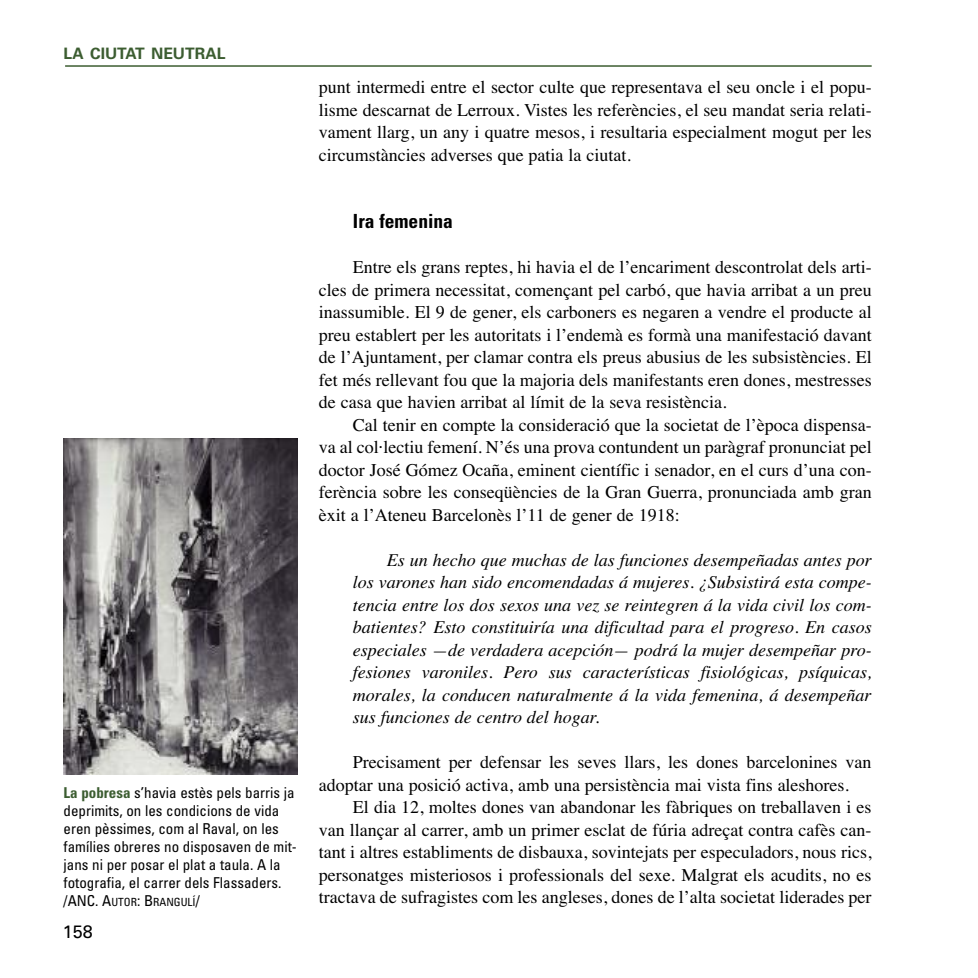
<style>
.page{position:relative;width:978px;height:978px;background:#fff}
.page>*{position:absolute;margin:0;border:0;box-sizing:border-box;transform-origin:0 0}
.t1{font:700 condensed 19.5px "Univers";color:#000}
.t2{font:18px/22.5px "Times";color:#000;text-align:justify}
.t3{font:italic 18px/22.5px "Times";color:#000;text-align:justify}
.t4{font:18px "Univers";color:#000}
.t5{font:700 15.75px "Univers";color:#3c5d31}
.t6{font:condensed 15px/18px "Univers";color:#000}
.t7{font:condensed 11.25px "Univers";color:#000}
.s1{font-weight:700;color:#3c5d31}
.s2{font-size:15px}
</style>
<div class="page">
<hr style="left:65px;top:65px;width:807px;height:2px;background:#3c5d31">
<img style="left:64px;top:438px;width:234px;height:336px">
<p class="t5" style="left:64px;top:47px;width:163px">LA CIUTAT NEUTRAL</p>
<p class="t6" style="left:64px;top:785px;width:235px"><span class="s1">La pobresa</span> s’havia estès pels barris ja deprimits, on les condicions de vida eren pèssimes, com al Raval, on les famílies obreres no disposaven de mit&shy;jans ni per posar el plat a taula. A la fotografia, el carrer dels Flassaders.</p>
<p class="t7" style="left:64px;top:898px;width:138px"><span class="s2">/ANC. A</span>UTOR<span class="s2">: B</span>RANGULÍ<span class="s2">/</span></p>
<p class="t4" style="left:63px;top:925px;width:32px">158</p>
<p class="t2" style="left:319px;top:76px;width:554px">punt intermedi entre el sector culte que representava el seu oncle i el popu&shy;lisme descarnat de Lerroux. Vistes les referències, el seu mandat seria relati&shy;vament llarg, un any i quatre mesos, i resultaria especialment mogut per les circumstàncies adverses que patia la ciutat.</p>
<p class="t1" style="left:353px;top:214px;width:102px">Ira femenina</p>
<p class="t2" style="left:319px;top:256px;width:554px;text-indent:34px">Entre els grans reptes, hi havia el de l’encariment descontrolat dels arti&shy;cles de primera necessitat, començant pel carbó, que havia arribat a un preu inassumible. El 9 de gener, els carboners es negaren a vendre el producte al preu establert per les autoritats i l’endemà es formà una manifestació davant de l’Ajuntament, per clamar contra els preus abusius de les subsistències. El fet més rellevant fou que la majoria dels manifestants eren dones, mestresses de casa que havien arribat al límit de la seva resistència.</p>
<p class="t2" style="left:319px;top:413px;width:554px;text-indent:34px">Cal tenir en compte la consideració que la societat de l’època dispensa&shy;va al col·lectiu femení. N’és una prova contundent un paràgraf pronunciat pel doctor José Gómez Ocaña, eminent científic i senador, en el curs d’una con&shy;ferència sobre les conseqüències de la Gran Guerra, pronunciada amb gran èxit a l’Ateneu Barcelonès l’11 de gener de 1918:</p>
<p class="t3" style="left:353px;top:548px;width:520px;text-indent:34px">Es un hecho que muchas de las funciones desempeñadas antes por los varones han sido encomendadas á mujeres. ¿Subsistirá esta compe&shy;tencia entre los dos sexos una vez se reintegren á la vida civil los com&shy;batientes? Esto constituiría una dificultad para el progreso. En casos especiales —de verdadera acepción— podrá la mujer desempeñar pro&shy;fesiones varoniles. Pero sus características fisiológicas, psíquicas, morales, la conducen naturalmente á la vida femenina, á desempeñar sus funciones de centro del hogar.</p>
<p class="t2" style="left:319px;top:751px;width:554px;text-indent:34px">Precisament per defensar les seves llars, les dones barcelonines van adoptar una posició activa, amb una persistència mai vista fins aleshores.</p>
<p class="t2" style="left:319px;top:796px;width:554px;text-indent:34px">El dia 12, moltes dones van abandonar les fàbriques on treballaven i es van llançar al carrer, amb un primer esclat de fúria adreçat contra cafès can&shy;tant i altres establiments de disbauxa, sovintejats per especuladors, nous rics, personatges misteriosos i professionals del sexe. Malgrat els acudits, no es tractava de sufragistes com les angleses, dones de l’alta societat liderades per</p>
</div>
